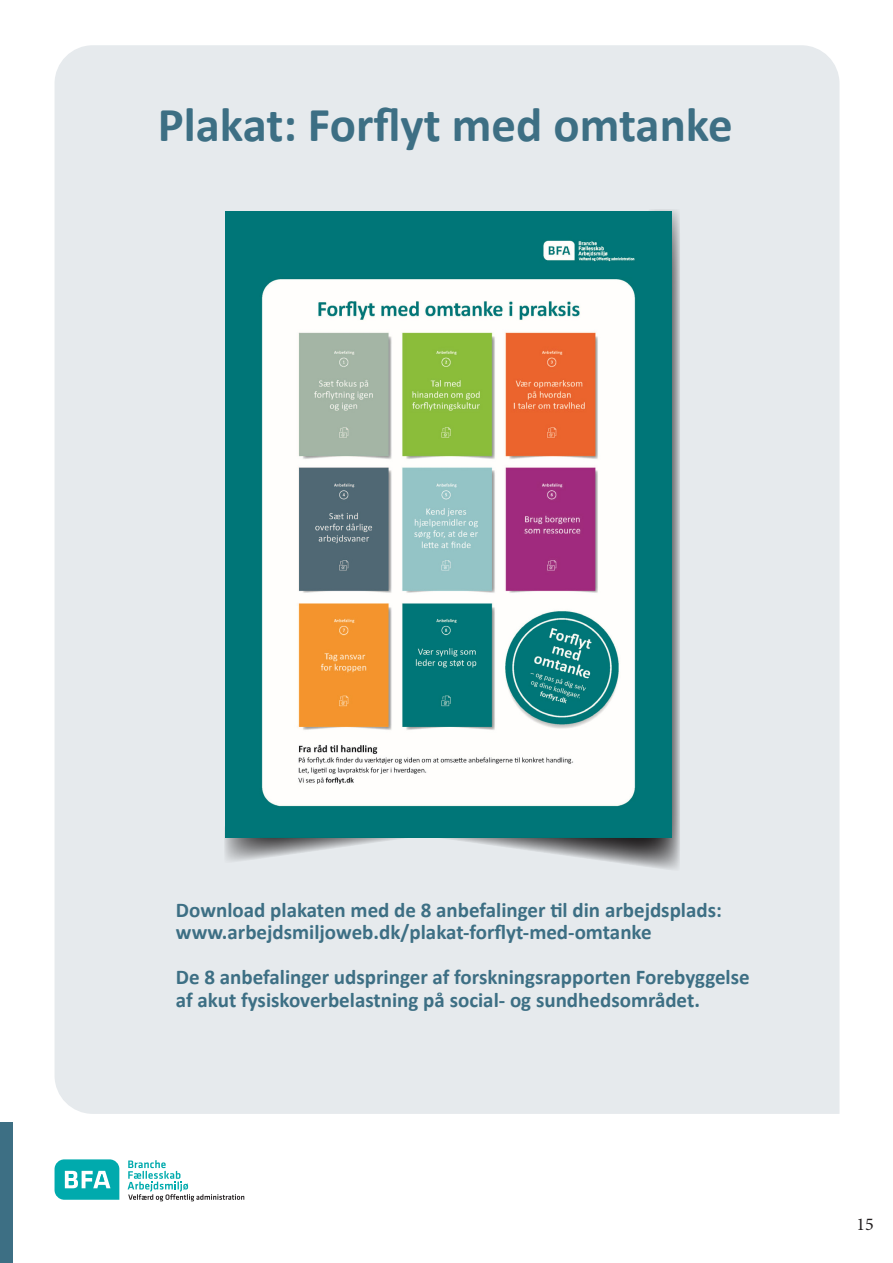
<style>
.page{position:relative;width:893px;height:1263px;background:#fff}
.page>*{position:absolute;margin:0;border:0;box-sizing:border-box;transform-origin:0 0}
.t1{font:700 48.9px "Calibri";color:#3d6f84}
.t2{font:700 21px/22.5px "Calibri";color:#3d6f84}
.t3{font:18px "Minion Pro";color:#231f20}
</style>
<div class="page">
<div style="left:0;top:1123px;width:13px;height:140px;background:#3d6f84"></div>
<div style="left:55px;top:45px;width:784px;height:1069px;background:#e6eaed"></div>
<svg style="left:224px;top:209px;width:456px;height:663px;background:#afbabd"></svg>
<img style="left:226px;top:212px;width:445px;height:626px">
<svg style="left:55px;top:1159px;width:64px;height:41px"></svg>
<svg style="left:128px;top:1160px;width:116px;height:41px"></svg>
<p class="t1" style="left:158px;top:91px;width:576px">Plakat: Forflyt med omtanke</p>
<p class="t2" style="left:176px;top:898px;width:547px">Download plakaten med de 8 anbefalinger til din arbejdsplads:</p>
<p class="t2" style="left:176px;top:920px;width:477px">www.arbejdsmiljoweb.dk/plakat-forflyt-med-omtanke</p>
<p class="t2" style="left:176px;top:966px;width:575px">De 8 anbefalinger udspringer af forskningsrapporten Forebyggelse af akut fysiskoverbelastning på social- og sundhedsområdet.</p>
<p class="t3" style="left:856px;top:1212px;width:19px">15</p>
</div>
